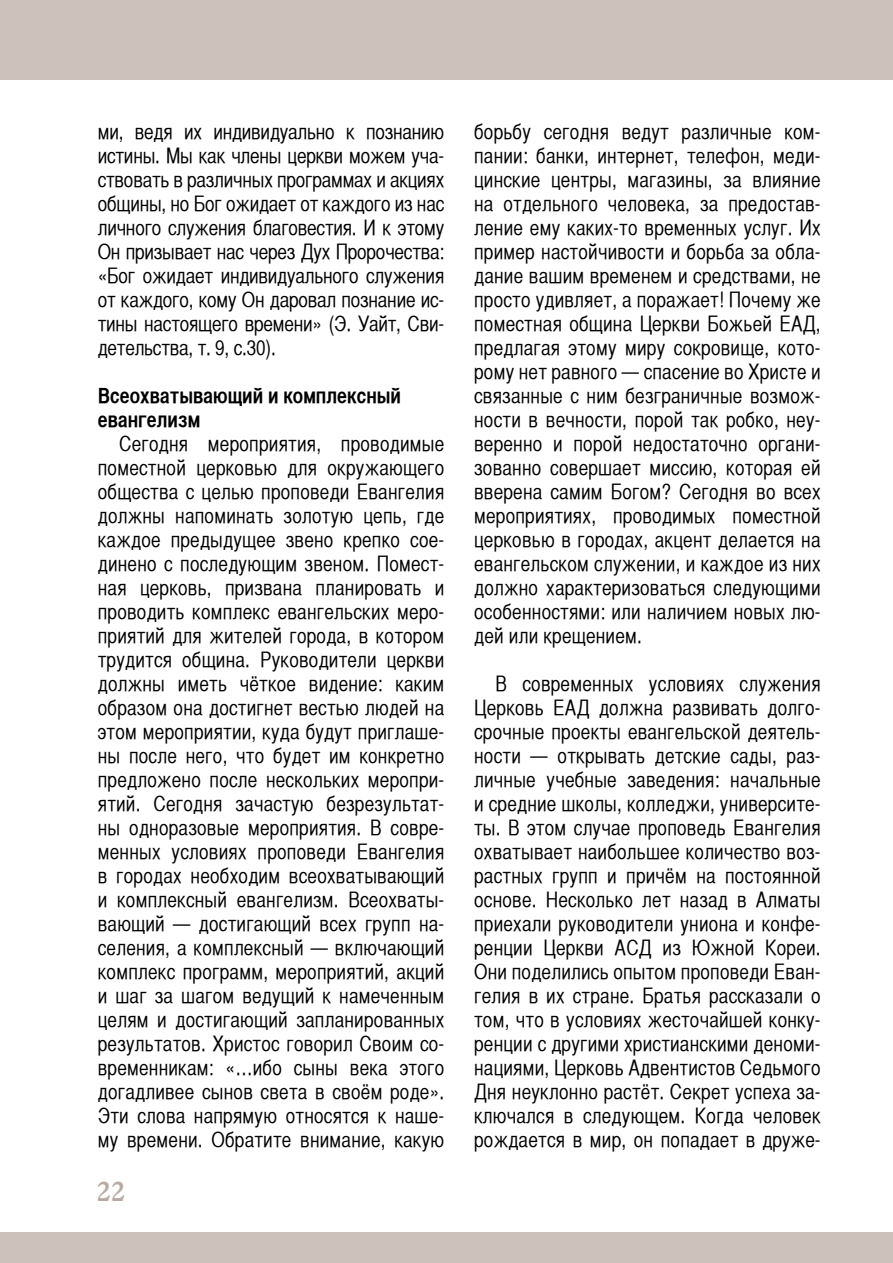
<style>
.page{position:relative;width:893px;height:1263px;background:#fff}
.page>*{position:absolute;margin:0;border:0;box-sizing:border-box;transform-origin:0 0}
.t1{font:700 27px "Bannikova C";color:#b7aaa2}
.t2{font:21px/24px "Helvetica CY Plain";letter-spacing:.01em;color:#000;text-align:justify}
.t3{font:21px/24px "Helvetica CY Bold";color:#000}
</style>
<div class="page">
<div style="left:0;top:0;width:893px;height:80px;background:#ccc2bb"></div>
<div style="left:0;top:1232px;width:893px;height:31px;background:#ccc2bb"></div>
<p class="t2" style="left:98px;top:119px;width:348px">ми, ведя их индивидуально к познанию истины. Мы как члены церкви можем уча&shy;ствовать в различных программах и акциях общины, но Бог ожидает от каждого из нас личного служения благовестия. И к этому Он призывает нас через Дух Пророчества: «Бог ожидает индивидуального служения от каждого, кому Он даровал познание ис&shy;тины настоящего времени» (Э. Уайт, Сви&shy;детельства, т. 9, с.30).</p>
<p class="t3" style="left:98px;top:383px;width:305px">Всеохватывающий и комплексный евангелизм</p>
<p class="t2" style="left:98px;top:431px;width:348px;text-indent:21px">Сегодня мероприятия, проводимые поместной церковью для окружающего общества с целью проповеди Евангелия должны напоминать золотую цепь, где каждое предыдущее звено крепко сое&shy;динено с последующим звеном. Помест&shy;ная церковь, призвана планировать и проводить комплекс евангельских меро&shy;приятий для жителей города, в котором трудится община. Руководители церкви должны иметь чёткое видение: каким образом она достигнет вестью людей на этом мероприятии, куда будут приглаше&shy;ны после него, что будет им конкретно предложено после нескольких меропри&shy;ятий. Сегодня зачастую безрезультат&shy;ны одноразовые мероприятия. В совре&shy;менных условиях проповеди Евангелия в городах необходим всеохватывающий и комплексный евангелизм. Всеохваты&shy;вающий — достигающий всех групп на&shy;селения, а комплексный — включающий комплекс программ, мероприятий, акций и шаг за шагом ведущий к намеченным целям и достигающий запланированных результатов. Христос говорил Своим со&shy;временникам: «…ибо сыны века этого догадливее сынов света в своём роде».<br>Эти слова напрямую относятся к наше&shy;му времени. Обратите внимание, какую</p>
<p class="t1" style="left:97px;top:1176px;width:31px">22</p>
<p class="t2" style="left:474px;top:119px;width:348px">борьбу сегодня ведут различные ком&shy;пании: банки, интернет, телефон, меди&shy;цинские центры, магазины, за влияние на отдельного человека, за предостав&shy;ление ему каких-то временных услуг. Их пример настойчивости и борьба за обла&shy;дание вашим временем и средствами, не просто удивляет, а поражает! Почему же поместная община Церкви Божьей ЕАД, предлагая этому миру сокровище, кото&shy;рому нет равного — спасение во Христе и связанные с ним безграничные возмож&shy;ности в вечности, порой так робко, неу&shy;веренно и порой недостаточно органи&shy;зованно совершает миссию, которая ей вверена самим Богом? Сегодня во всех мероприятиях, проводимых поместной церковью в городах, акцент делается на евангельском служении, и каждое из них должно характеризоваться следующими особенностями: или наличием новых лю&shy;дей или крещением.</p>
<p class="t2" style="left:474px;top:671px;width:348px;text-indent:21px">В современных условиях служения Церковь ЕАД должна развивать долго&shy;срочные проекты евангельской деятель&shy;ности — открывать детские сады, раз&shy;личные учебные заведения: начальные и средние школы, колледжи, университе&shy;ты. В этом случае проповедь Евангелия охватывает наибольшее количество воз&shy;растных групп и причём на постоянной основе. Несколько лет назад в Алматы приехали руководители униона и конфе&shy;ренции Церкви АСД из Южной Кореи.<br>Они поделились опытом проповеди Еван&shy;гелия в их стране. Братья рассказали о том, что в условиях жесточайшей конку&shy;ренции с другими христианскими деноми&shy;нациями, Церковь Адвентистов Седьмого Дня неуклонно растёт. Секрет успеха за&shy;ключался в следующем. Когда человек рождается в мир, он попадает в друже-</p>
</div>
